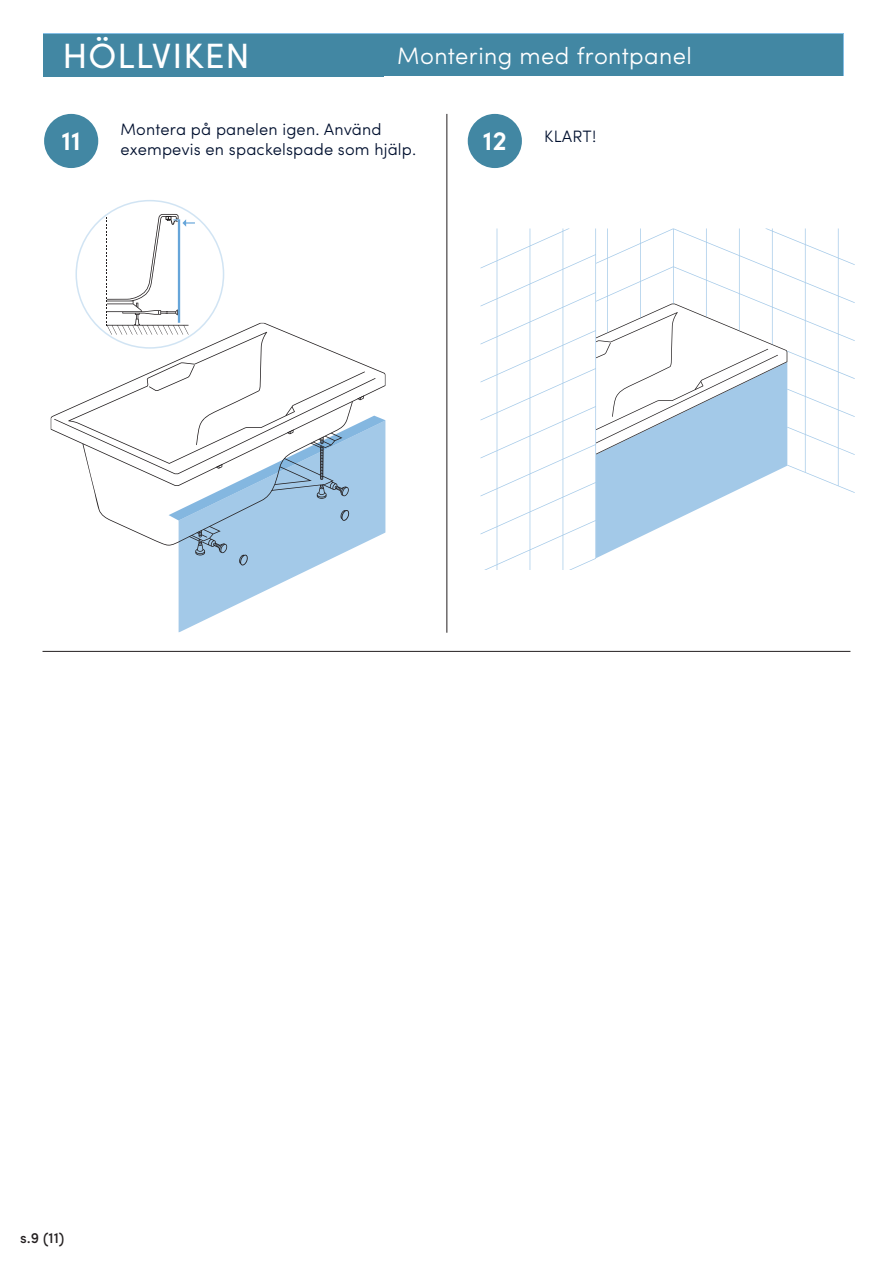
<style>
.page{position:relative;width:893px;height:1263px;background:#fff}
.page>*{position:absolute;margin:0;border:0;box-sizing:border-box;transform-origin:0 0}
.Ingress_centrerat{font:35.25px "Sofia Pro";letter-spacing:.03em;color:#fff}
.t1{font:600 26.85px "Sofia Pro";color:#fff}
.Ingress_centrerat-2{font:300 23.7px "Sofia Pro";letter-spacing:.015em;color:#fff}
.instruktion{font:300 16.5px "Sofia Pro";letter-spacing:.01em;color:#00102f}
.t2{font:500 15px "Sofia Pro";color:#231f20}
</style>
<div class="page">
<div style="left:44px;top:114px;width:54px;height:54px;background:#4287a3;border-radius:50%"></div>
<hr style="left:446px;top:114px;width:1px;height:519px;background:#231f20">
<div style="left:468px;top:114px;width:54px;height:54px;background:#4287a3;border-radius:50%"></div>
<svg style="left:480px;top:228px;width:251px;height:342px"></svg>
<svg style="left:596px;top:228px;width:259px;height:265px"></svg>
<hr style="left:43px;top:651px;width:807px;height:1px;background:#231f20">
<svg style="left:54px;top:200px;width:332px;height:433px"></svg>
<div style="left:44px;top:33px;width:800px;height:43px;background:#4287a3"></div>
<div style="left:44px;top:34px;width:340px;height:43px;background:#4287a3"></div>
<p class="Ingress_centrerat" style="left:62px;top:30px;width:189px">HÖLLVIKEN</p>
<p class="Ingress_centrerat-2" style="left:378px;top:38px;width:316px">| Montering med frontpanel</p>
<p class="instruktion" style="left:121px;top:117px;width:263px">Montera på panelen igen. Använd</p>
<p class="instruktion" style="left:544px;top:124px;width:54px">KLART!</p>
<p class="instruktion" style="left:121px;top:137px;width:297px">exempevis en spackelspade som hjälp.</p>
<p class="t1" style="left:61px;top:120px;width:21px">11</p>
<p class="t1" style="left:483px;top:120px;width:26px">12</p>
<p class="t2" style="left:20px;top:1227px;width:46px">s.9 (11)</p>
</div>
